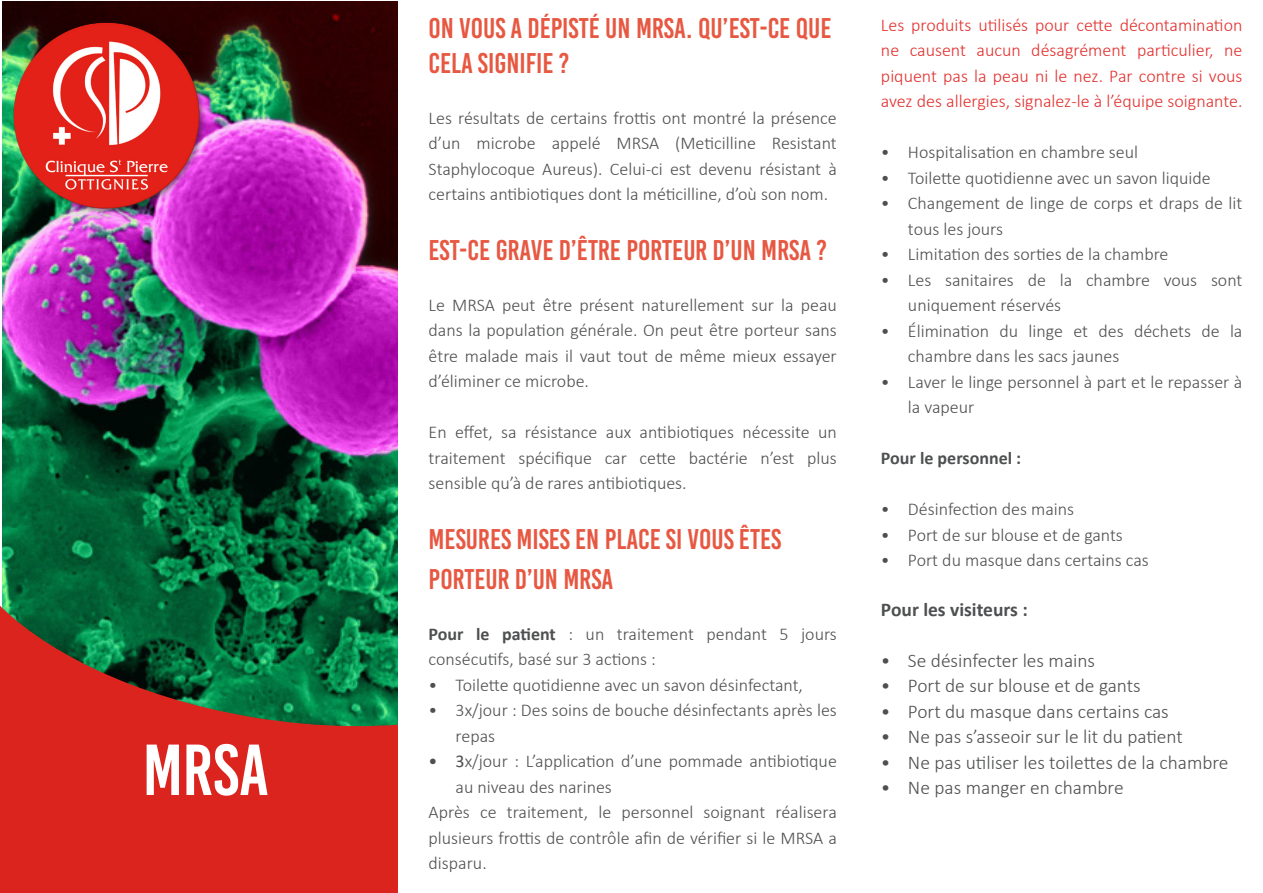
<style>
.page{position:relative;width:1263px;height:893px;background:#fff}
.page>*{position:absolute;margin:0;border:0;box-sizing:border-box;transform-origin:0 0}
.t1{font:72px "Bebas Kai";color:#fff}
.t2{font:28.5px/34.2px "Bebas Kai";color:#e75842}
.t3{font:300 19.5px "Calibri";color:#4e4f50}
.t4{font:700 19.5px "Calibri";color:#4e4f50}
.t5{font:300 18px/25.5px "Calibri";color:#4e4f50}
.t6{font:300 18px/25.5px "Calibri";color:#e22f2d;text-align:justify}
.t7{font:700 18px "Calibri";color:#4e4f50}
.s1{font-weight:700}
.s2{font-weight:400}
</style>
<div class="page">
<img style="left:2px;top:1px;width:396px;height:594px">
<svg style="left:0;top:595px;width:398px;height:298px;background:#943b28"></svg>
<img style="left:2px;top:11px;width:209px;height:209px">
<p class="t1" style="left:143px;top:731px;width:128px">MRSA</p>
<p class="t2" style="left:429px;top:12px;width:404px">ON VOUS A DÉPISTÉ UN MRSA. QU’EST-CE QUE<br>CELA SIGNIFIE ?</p>
<p class="t5" style="left:429px;top:105px;width:410px;text-align:justify">Les résultats de certains frottis ont montré la présence d’un microbe appelé MRSA (Meticilline Resistant Staphylocoque Aureus). Celui-ci est devenu résistant à certains antibiotiques dont la méticilline, d’où son nom.</p>
<p class="t2" style="left:429px;top:233px;width:400px">EST-CE GRAVE D’ÊTRE PORTEUR D’UN MRSA ?</p>
<p class="t5" style="left:429px;top:292px;width:410px;text-align:justify">Le MRSA peut être présent naturellement sur la peau dans la population générale. On peut être porteur sans être malade mais il vaut tout de même mieux essayer d’éliminer ce microbe.</p>
<p class="t5" style="left:429px;top:419px;width:410px;text-align:justify">En effet, sa résistance aux antibiotiques nécessite un traitement spécifique car cette bactérie n’est plus sensible qu’à de rares antibiotiques.</p>
<p class="t2" style="left:429px;top:520px;width:354px;line-height:39.6px">MESURES MISES EN PLACE SI VOUS ÊTES<br>PORTEUR D’UN MRSA</p>
<p class="t5" style="left:429px;top:621px;width:410px"><span class="s1">Pour le patient</span> : un traitement pendant 5 jours consécutifs, basé sur 3 actions :</p>
<p class="t5" style="left:429px;top:672px;width:376px">• Toilette quotidienne avec un savon désinfectant,</p>
<p class="t5" style="left:456px;top:697px;width:383px;text-indent:-27px">• 3x/jour : Des soins de bouche désinfectants après les repas</p>
<p class="t5" style="left:456px;top:748px;width:383px;text-indent:-27px"><span class="s2">• 3</span>x/jour : L’application d’une pommade antibiotique au niveau des narines</p>
<p class="t5" style="left:429px;top:799px;width:410px;text-align:justify">Après ce traitement, le personnel soignant réalisera plusieurs frottis de contrôle afin de vérifier si le MRSA a disparu.</p>
<p class="t6" style="left:881px;top:12px;width:363px">Les produits utilisés pour cette décontamination ne causent aucun désagrément particulier, ne piquent pas la peau ni le nez. Par contre si vous avez des allergies, signalez-le à l’équipe soignante.</p>
<p class="t5" style="left:881px;top:139px;width:259px">• Hospitalisation en chambre seul</p>
<p class="t5" style="left:881px;top:165px;width:331px">• Toilette quotidienne avec un savon liquide</p>
<p class="t5" style="left:908px;top:190px;width:336px;text-indent:-27px">• Changement de linge de corps et draps de lit tous les jours</p>
<p class="t5" style="left:881px;top:241px;width:289px">• Limitation des sorties de la chambre</p>
<p class="t5" style="left:908px;top:267px;width:336px;text-indent:-27px">• Les sanitaires de la chambre vous sont uniquement réservés</p>
<p class="t5" style="left:908px;top:318px;width:336px;text-indent:-27px">• Élimination du linge et des déchets de la chambre dans les sacs jaunes</p>
<p class="t5" style="left:908px;top:369px;width:336px;text-indent:-27px">• Laver le linge personnel à part et le repasser à la vapeur</p>
<p class="t7" style="left:881px;top:445px;width:142px">Pour le personnel :</p>
<p class="t5" style="left:881px;top:496px;width:195px">• Désinfection des mains</p>
<p class="t5" style="left:881px;top:522px;width:243px">• Port de sur blouse et de gants</p>
<p class="t5" style="left:881px;top:547px;width:269px">• Port du masque dans certains cas</p>
<p class="t4" style="left:881px;top:595px;width:148px">Pour les visiteurs :</p>
<p class="t3" style="left:881px;top:648px;width:216px">• Se désinfecter les mains</p>
<p class="t3" style="left:881px;top:673px;width:261px">• Port de sur blouse et de gants</p>
<p class="t3" style="left:881px;top:699px;width:289px">• Port du masque dans certains cas</p>
<p class="t3" style="left:881px;top:724px;width:303px">• Ne pas s’asseoir sur le lit du patient</p>
<p class="t3" style="left:881px;top:750px;width:349px">• Ne pas utiliser les toilettes de la chambre</p>
<p class="t3" style="left:881px;top:775px;width:244px">• Ne pas manger en chambre</p>
</div>
